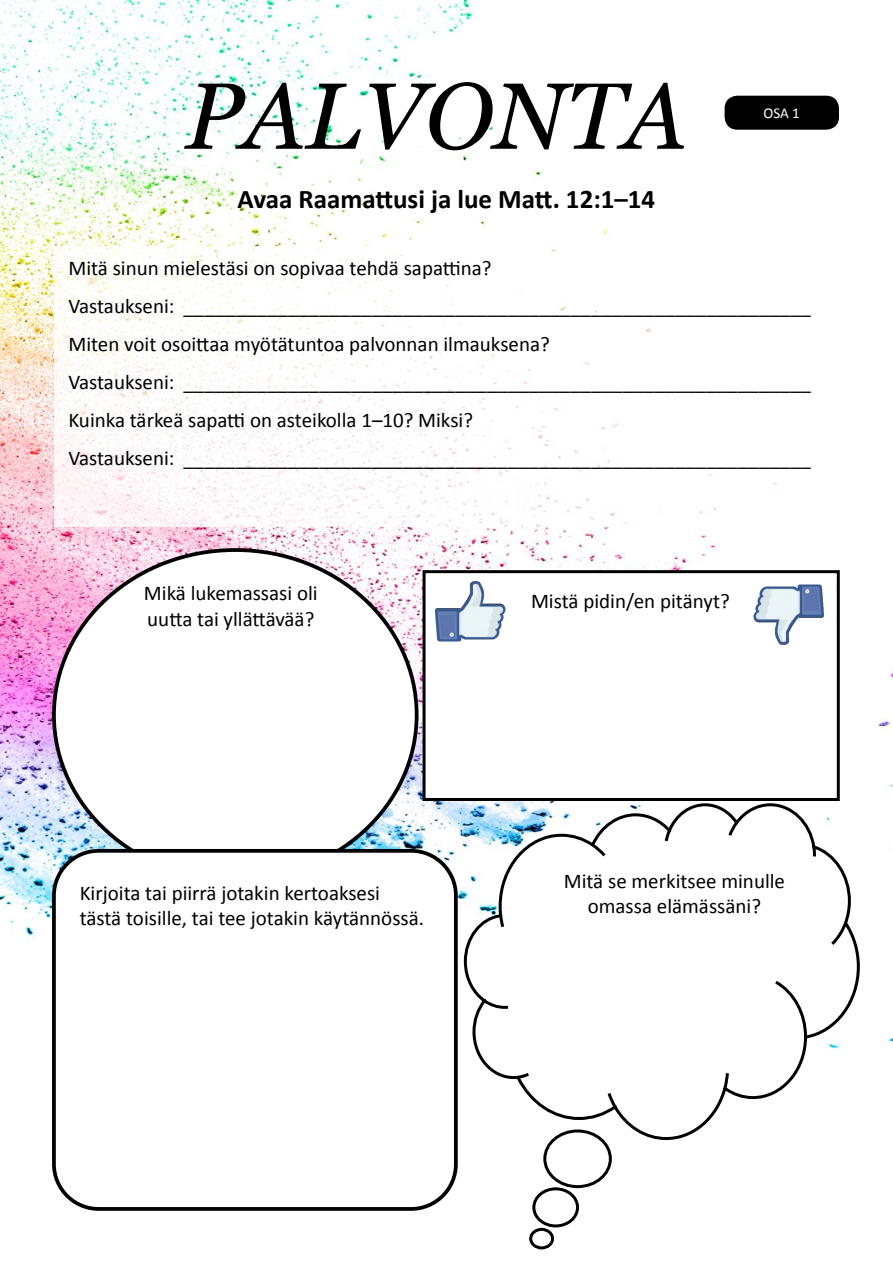
<style>
.page{position:relative;width:893px;height:1263px;background:#fff}
.page>*{position:absolute;margin:0;border:0;box-sizing:border-box;transform-origin:0 0}
.t1{font:italic 93.9px "Georgia";color:#000}
.t2{font:700 27px "Calibri";color:#000}
.Paragraph_Style_1{font:21px/25.2px "Calibri";color:#000}
.t3{font:15px "Calibri";color:#fff}
</style>
<div class="page">
<img style="left:0;top:0;width:893px;height:1250px">
<svg style="left:462px;top:802px;width:399px;height:339px"></svg>
<svg style="left:481px;top:997px;width:30px;height:13px"></svg>
<svg style="left:515px;top:1070px;width:17px;height:10px"></svg>
<svg style="left:605px;top:1090px;width:14px;height:21px"></svg>
<svg style="left:721px;top:1070px;width:10px;height:21px"></svg>
<svg style="left:772px;top:978px;width:36px;height:62px"></svg>
<svg style="left:828px;top:919px;width:21px;height:29px"></svg>
<svg style="left:810px;top:843px;width:7px;height:16px"></svg>
<svg style="left:726px;top:818px;width:15px;height:21px"></svg>
<svg style="left:663px;top:826px;width:10px;height:18px"></svg>
<svg style="left:588px;top:841px;width:21px;height:19px"></svg>
<svg style="left:497px;top:912px;width:9px;height:18px"></svg>
<div style="left:545px;top:1131px;width:65px;height:55px;background:#fff;border-radius:50%"></div>
<div style="left:543px;top:1129px;width:69px;height:59px;border:3px solid #000;border-radius:50%"></div>
<div style="left:534px;top:1189px;width:43px;height:37px;background:#fff;border-radius:50%"></div>
<div style="left:532px;top:1187px;width:47px;height:40px;border:3px solid #000;border-radius:50%"></div>
<div style="left:531px;top:1229px;width:22px;height:19px;background:#fff;border-radius:50%"></div>
<div style="left:529px;top:1228px;width:25px;height:21px;border:3px solid #000;border-radius:50%"></div>
<div style="left:424px;top:572px;width:414px;height:227px;background:#fff"></div>
<div style="left:423px;top:570px;width:417px;height:231px;border:3px solid #000"></div>
<div style="left:54px;top:550px;width:363px;height:330px;background:#fff;border-radius:50%"></div>
<div style="left:54px;top:851px;width:402px;height:358px;background:#fff;border-radius:45px"></div>
<div style="left:52px;top:849px;width:406px;height:362px;border:4px solid #000;border-radius:45px"></div>
<img style="left:436px;top:582px;width:69px;height:59px">
<img style="left:753px;top:584px;width:70px;height:60px">
<div style="left:54px;top:247px;width:785px;height:280px;background:#fff"></div>
<div style="left:725px;top:96px;width:114px;height:34px;background:#000;border-radius:13px"></div>
<p class="t1" style="left:185px;top:48px;width:503px">PALVONTA</p>
<p class="t2" style="left:238px;top:182px;width:419px">Avaa Raamattusi ja lue Matt. 12:1–14</p>
<p class="t3" style="left:763px;top:104px;width:38px">OSA 1</p>
<p class="Paragraph_Style_1" style="left:68px;top:255px;width:425px">Mitä sinun mielestäsi on sopivaa tehdä sapattina?</p>
<p class="Paragraph_Style_1" style="left:68px;top:293px;width:744px">Vastaukseni: ____________________________________________________________</p>
<p class="Paragraph_Style_1" style="left:68px;top:330px;width:483px">Miten voit osoittaa myötätuntoa palvonnan ilmauksena?</p>
<p class="Paragraph_Style_1" style="left:68px;top:368px;width:744px">Vastaukseni: ____________________________________________________________</p>
<p class="Paragraph_Style_1" style="left:68px;top:406px;width:406px">Kuinka tärkeä sapatti on asteikolla 1–10? Miksi?</p>
<p class="Paragraph_Style_1" style="left:68px;top:444px;width:744px">Vastaukseni: ____________________________________________________________</p>
<p class="Paragraph_Style_1" style="left:144px;top:580px;width:175px">Mikä lukemassasi oli uutta tai yllättävää?</p>
<p class="Paragraph_Style_1" style="left:531px;top:588px;width:200px">Mistä pidin/en pitänyt?</p>
<p class="Paragraph_Style_1" style="left:80px;top:880px;width:346px">Kirjoita tai piirrä jotakin kertoaksesi tästä toisille, tai tee jotakin käytännössä.</p>
<p class="Paragraph_Style_1" style="left:564px;top:867px;width:223px;text-align:center">Mitä se merkitsee minulle omassa elämässäni?</p>
</div>
